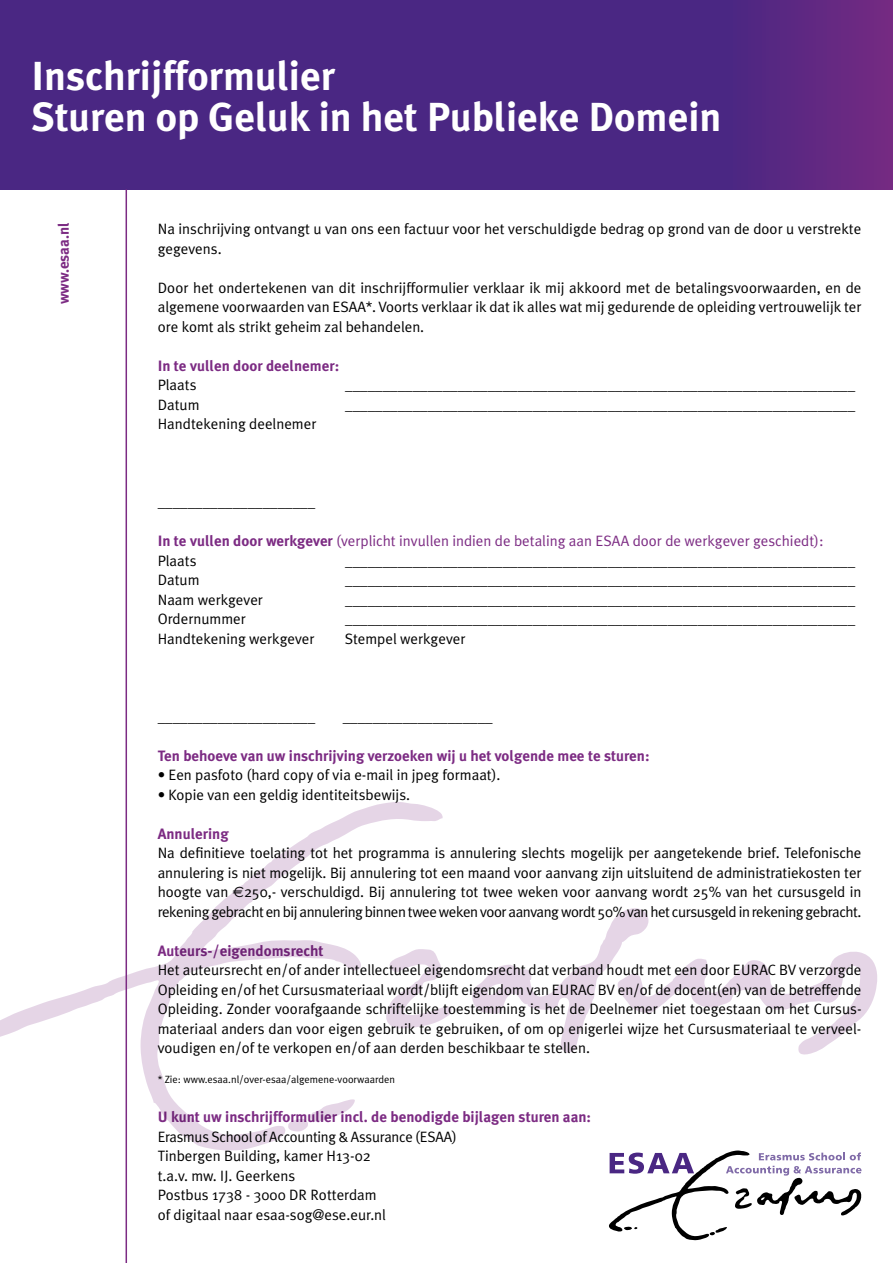
<style>
.page{position:relative;width:893px;height:1263px;background:#fff}
.page>*{position:absolute;margin:0;border:0;box-sizing:border-box;transform-origin:0 0}
.t1{font:700 40.5px/40.5px "Meta Plus";color:#fff}
.t2{font:15px/19.5px "Meta Plus Normal";color:#000;text-align:justify}
.t3{font:700 15px "Meta Plus";color:#7c2b83}
.t4{font:15px/19.5px "Meta Plus Normal";color:#7c2b83}
.t5{font:10.5px "Meta Plus Normal";color:#000}
.s1{font-family:"Meta Plus";font-weight:700}
.s2{color:#000}
.s3{font-family:"Euro Sans"}
</style>
<div class="page">
<svg style="left:0;top:0;width:893px;height:189px;background:#4e2782"></svg>
<svg style="left:0;top:802px;width:877px;height:349px"></svg>
<hr style="left:126px;top:189px;width:1px;height:1074px;background:#7c2b83">
<svg style="left:609px;top:1150px;width:253px;height:90px"></svg>
<h1 class="t1" style="left:31px;top:56px;width:691px">Inschrijfformulier<br>Sturen op Geluk in het Publieke Domein</h1>
<p class="t3" style="left:55px;top:304px;width:84px;rotate:-90deg">www.esaa.nl</p>
<p class="t2" style="left:158px;top:219px;width:705px">Na inschrijving ontvangt u van ons een factuur voor het verschuldigde bedrag op grond van de door u verstrekte gegevens.</p>
<p class="t2" style="left:158px;top:278px;width:705px">Door het ondertekenen van dit inschrijfformulier verklaar ik mij akkoord met de betalingsvoorwaarden, en de algemene voorwaarden van ESAA*. Voorts verklaar ik dat ik alles wat mij gedurende de opleiding vertrouwelijk ter ore komt als strikt geheim zal behandelen.</p>
<p class="t3" style="left:158px;top:357px;width:183px">In te vullen door deelnemer:</p>
<p class="t2" style="left:158px;top:375px;width:40px">Plaats</p>
<p class="t2" style="left:345px;top:375px;width:511px">____________________________________________________________________</p>
<p class="t2" style="left:158px;top:395px;width:43px">Datum</p>
<p class="t2" style="left:345px;top:395px;width:511px">____________________________________________________________________</p>
<p class="t2" style="left:158px;top:414px;width:160px">Handtekening deelnemer</p>
<p class="t2" style="left:158px;top:492px;width:159px">_____________________</p>
<p class="t4" style="left:158px;top:531px;width:667px"><span class="s1">In te vullen door werkgever</span> (verplicht invullen indien de betaling aan ESAA door de werkgever geschiedt):<br><span class="s2">Plaats</span></p>
<p class="t2" style="left:345px;top:551px;width:511px">____________________________________________________________________</p>
<p class="t2" style="left:158px;top:570px;width:43px">Datum</p>
<p class="t2" style="left:345px;top:570px;width:511px">____________________________________________________________________</p>
<p class="t2" style="left:158px;top:590px;width:107px">Naam werkgever</p>
<p class="t2" style="left:345px;top:590px;width:511px">____________________________________________________________________</p>
<p class="t2" style="left:158px;top:609px;width:90px">Ordernummer</p>
<p class="t2" style="left:345px;top:609px;width:511px">____________________________________________________________________</p>
<p class="t2" style="left:158px;top:629px;width:158px">Handtekening werkgever</p>
<p class="t2" style="left:345px;top:629px;width:122px">Stempel werkgever</p>
<p class="t2" style="left:158px;top:707px;width:159px">_____________________</p>
<p class="t2" style="left:343px;top:707px;width:151px">____________________</p>
<p class="t3" style="left:158px;top:747px;width:493px">Ten behoeve van uw inschrijving verzoeken wij u het volgende mee te sturen:</p>
<p class="t2" style="left:158px;top:765px;width:344px">• Een pasfoto (hard copy of via e-mail in jpeg formaat).</p>
<p class="t2" style="left:158px;top:785px;width:254px">• Kopie van een geldig identiteitsbewijs.</p>
<p class="t3" style="left:158px;top:825px;width:72px">Annulering</p>
<p class="t2" style="left:158px;top:843px;width:705px">Na definitieve toelating tot het programma is annulering slechts mogelijk per aangetekende brief. Telefonische annulering is niet mogelijk. Bij annulering tot een maand voor aanvang zijn uitsluitend de administratiekosten ter hoogte van <span class="s3">€</span>250,- verschuldigd. Bij annulering tot twee weken voor aanvang wordt 25% van het cursusgeld in rekening gebracht en bij annulering binnen twee weken voor aanvang wordt 50% van het cursusgeld in rekening gebracht.</p>
<p class="t3" style="left:158px;top:942px;width:167px">Auteurs-/eigendomsrecht</p>
<p class="t2" style="left:158px;top:960px;width:705px">Het auteursrecht en/of ander intellectueel eigendomsrecht dat verband houdt met een door EURAC BV verzorgde Opleiding en/of het Cursusmateriaal wordt/blijft eigendom van EURAC BV en/of de docent(en) van de betreffende Opleiding. Zonder voorafgaande schriftelijke toestemming is het de Deelnemer niet toegestaan om het Cursus&shy;materiaal anders dan voor eigen gebruik te gebruiken, of om op enigerlei wijze het Cursusmateriaal te verveel&shy;voudigen en/of te verkopen en/of aan derden beschikbaar te stellen.</p>
<p class="t5" style="left:158px;top:1074px;width:239px">* Zie: www.esaa.nl/over-esaa/algemene-voorwaarden</p>
<p class="t3" style="left:158px;top:1108px;width:435px">U kunt uw inschrijfformulier incl. de benodigde bijlagen sturen aan:</p>
<p class="t2" style="left:158px;top:1127px;width:301px;text-align:left">Erasmus School of Accounting &amp; Assurance (ESAA)<br>Tinbergen Building, kamer H13-02<br>t.a.v. mw. IJ. Geerkens<br>Postbus 1738 - 3000 DR Rotterdam<br>of digitaal naar esaa-sog@ese.eur.nl</p>
</div>
